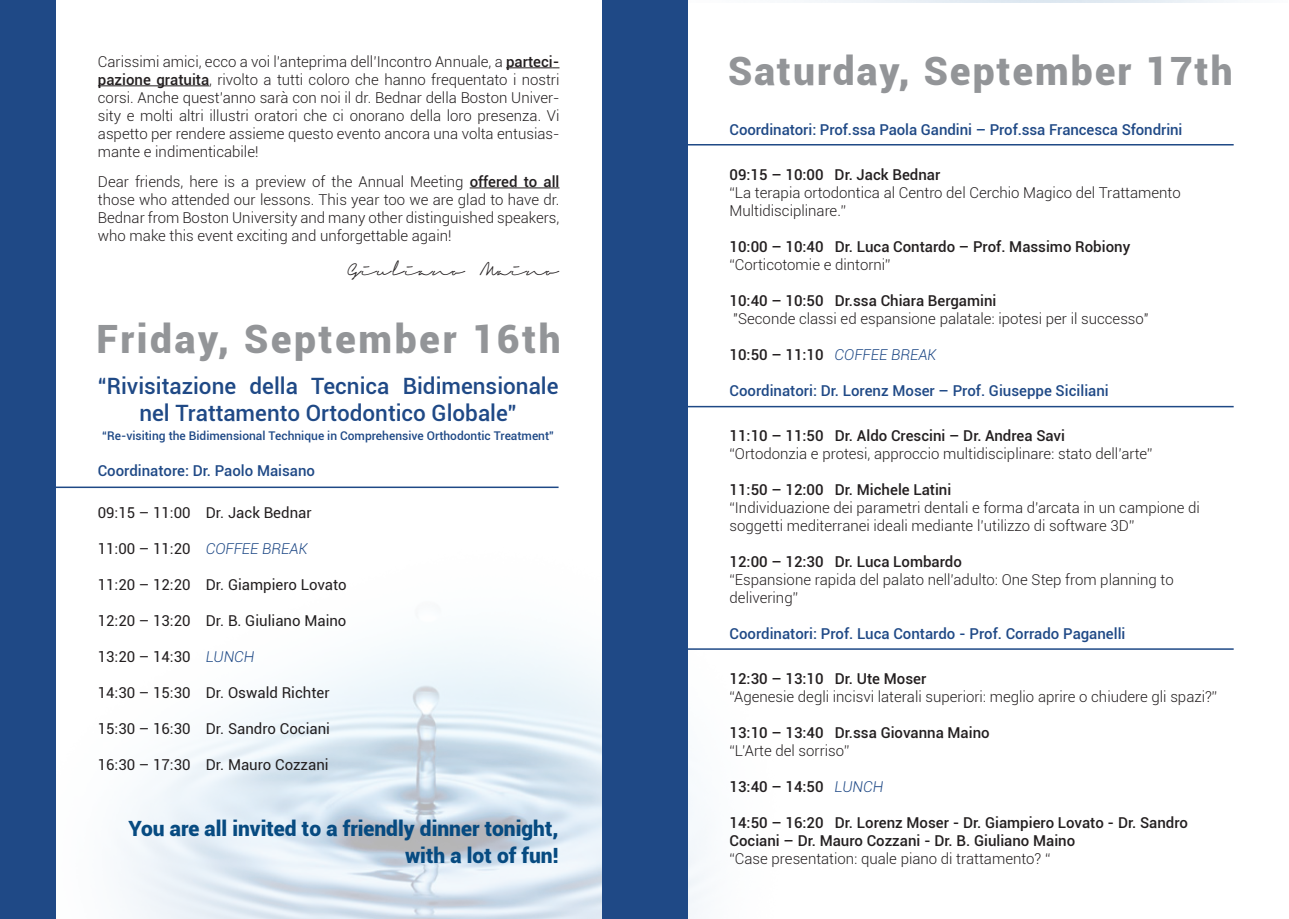
<style>
.page{position:relative;width:1289px;height:919px;background:#fff}
.page>*{position:absolute;margin:0;border:0;box-sizing:border-box;transform-origin:0 0}
.t1{font:900 39px "Roboto";letter-spacing:.055em;color:#939598}
.t2{font:500 22.5px/27px "Roboto";color:#1f4986;text-align:center}
.t3{font:900 21px/27px "Roboto";color:#074b81;text-align:right}
.t4{font:300 15px/18px "Roboto";color:#231f20}
.t5{font:500 15px/18px "Roboto";color:#231f20}
.t6{font:15px "Roboto";color:#231f20}
.t7{font:500 15px "Roboto";color:#1f4986}
.t8{font:15px "Signerica Fat";letter-spacing:.12em;color:#231f20}
.t9{font:500 12px "Roboto";color:#1f4986}
.s1{font-weight:500}
.s2{font-weight:300;font-style:italic;color:#1f4986}
</style>
<div class="page">
<img style="left:55px;top:545px;width:750px;height:373px">
<div style="left:0;top:0;width:55px;height:918px;background:#1f4986"></div>
<div style="left:602px;top:0;width:86px;height:918px;background:#1f4986"></div>
<hr style="left:506px;top:67px;width:47px;height:1px;background:#231f20">
<hr style="left:98px;top:85px;width:111px;height:1px;background:#231f20">
<hr style="left:469px;top:187px;width:90px;height:1px;background:#231f20">
<hr style="left:687px;top:144px;width:546px;height:1px;background:#1f4986">
<hr style="left:687px;top:406px;width:546px;height:1px;background:#1f4986">
<hr style="left:687px;top:648px;width:546px;height:1px;background:#1f4986">
<hr style="left:51px;top:486px;width:507px;height:2px;background:#1f4986">
<p class="t4" style="left:98px;top:53px;width:463px;text-align:justify">Carissimi amici, ecco a voi l’anteprima dell’Incontro Annuale, a <span class="s1">parteci&shy;pazione gratuita</span>, rivolto a tutti coloro che hanno frequentato i nostri corsi. Anche quest’anno sarà con noi il dr. Bednar della Boston Univer&shy;sity e molti altri illustri oratori che ci onorano della loro presenza. Vi aspetto per rendere assieme questo evento ancora una volta entusias&shy;mante e indimenticabile!</p>
<p class="t4" style="left:98px;top:173px;width:463px;text-align:justify">Dear friends, here is a preview of the Annual Meeting <span class="s1">offered to all </span>those who attended our lessons. This year too we are glad to have dr.<br>Bednar from Boston University and many other distinguished speakers, who make this event exciting and unforgettable again!</p>
<p class="t8" style="left:347px;top:264px;width:212px">Giuliano Maino</p>
<h1 class="t1" style="left:96px;top:316px;width:466px">Friday, September 16th</h1>
<h2 class="t2" style="left:98px;top:372px;width:462px">“Rivisitazione della Tecnica Bidimensionale nel Trattamento Ortodontico Globale”</h2>
<p class="t9" style="left:102px;top:429px;width:453px">“Re-visiting the Bidimensional Technique in Comprehensive Orthodontic Treatment”</p>
<p class="t7" style="left:98px;top:462px;width:219px">Coordinatore: Dr. Paolo Maisano</p>
<p class="t6" style="left:98px;top:504px;width:215px">09:15 – 11:00 Dr. Jack Bednar</p>
<p class="t6" style="left:98px;top:540px;width:211px">11:00 – 11:20 <span class="s2">COFFEE BREAK</span></p>
<p class="t6" style="left:98px;top:576px;width:250px">11:20 – 12:20 Dr. Giampiero Lovato</p>
<p class="t6" style="left:98px;top:612px;width:250px">12:20 – 13:20 Dr. B. Giuliano Maino</p>
<p class="t6" style="left:98px;top:648px;width:158px">13:20 – 14:30 <span class="s2">LUNCH</span></p>
<p class="t6" style="left:98px;top:684px;width:233px">14:30 – 15:30 Dr. Oswald Richter</p>
<p class="t6" style="left:98px;top:720px;width:234px">15:30 – 16:30 Dr. Sandro Cociani</p>
<p class="t6" style="left:98px;top:756px;width:232px">16:30 – 17:30 Dr. Mauro Cozzani</p>
<h3 class="t3" style="left:128px;top:815px;width:431px">You are all invited to a friendly dinner tonight, with a lot of fun!</h3>
<h1 class="t1" style="left:728px;top:48px;width:506px">Saturday, September 17th</h1>
<p class="t7" style="left:729px;top:121px;width:454px">Coordinatori: Prof.ssa Paola Gandini – Prof.ssa Francesca Sfondrini</p>
<p class="t5" style="left:729px;top:165px;width:212px">09:15 – 10:00 Dr. Jack Bednar</p>
<p class="t4" style="left:729px;top:183px;width:452px">“La terapia ortodontica al Centro del Cerchio Magico del Trattamento<br>Multidisciplinare.”</p>
<p class="t5" style="left:729px;top:237px;width:402px">10:00 – 10:40 Dr. Luca Contardo – Prof. Massimo Robiony</p>
<p class="t4" style="left:729px;top:255px;width:162px">“Corticotomie e dintorni”</p>
<p class="t5" style="left:729px;top:291px;width:268px">10:40 – 10:50 Dr.ssa Chiara Bergamini</p>
<p class="t4" style="left:733px;top:309px;width:417px">"Seconde classi ed espansione palatale: ipotesi per il successo"</p>
<p class="t5" style="left:729px;top:345px;width:208px">10:50 – 11:10 <span class="s2">COFFEE BREAK</span></p>
<p class="t7" style="left:729px;top:382px;width:380px">Coordinatori: Dr. Lorenz Moser – Prof. Giuseppe Siciliani</p>
<p class="t5" style="left:729px;top:426px;width:337px">11:10 – 11:50 Dr. Aldo Crescini – Dr. Andrea Savi</p>
<p class="t4" style="left:729px;top:444px;width:424px">“Ortodonzia e protesi, approccio multidisciplinare: stato dell’arte”</p>
<p class="t5" style="left:729px;top:480px;width:223px">11:50 – 12:00 Dr. Michele Latini</p>
<p class="t4" style="left:729px;top:498px;width:472px">“Individuazione dei parametri dentali e forma d’arcata in un campione di soggetti mediterranei ideali mediante l’utilizzo di software 3D”</p>
<p class="t5" style="left:729px;top:552px;width:234px">12:00 – 12:30 Dr. Luca Lombardo</p>
<p class="t4" style="left:729px;top:570px;width:446px">“Espansione rapida del palato nell’adulto: One Step from planning to delivering”</p>
<p class="t7" style="left:729px;top:625px;width:397px">Coordinatori: Prof. Luca Contardo - Prof. Corrado Paganelli</p>
<p class="t5" style="left:729px;top:669px;width:198px">12:30 – 13:10 Dr. Ute Moser</p>
<p class="t4" style="left:729px;top:687px;width:489px">“Agenesie degli incisvi laterali superiori: meglio aprire o chiudere gli spazi?”</p>
<p class="t5" style="left:729px;top:723px;width:261px">13:10 – 13:40 Dr.ssa Giovanna Maino</p>
<p class="t4" style="left:729px;top:741px;width:121px">“L’Arte del sorriso”</p>
<p class="t5" style="left:729px;top:777px;width:155px">13:40 – 14:50 <span class="s2">LUNCH</span></p>
<p class="t5" style="left:729px;top:813px;width:460px">14:50 – 16:20 Dr. Lorenz Moser - Dr. Giampiero Lovato - Dr. Sandro<br>Cociani – Dr. Mauro Cozzani - Dr. B. Giuliano Maino</p>
<p class="t4" style="left:729px;top:849px;width:322px">“Case presentation: quale piano di trattamento? “</p>
</div>
